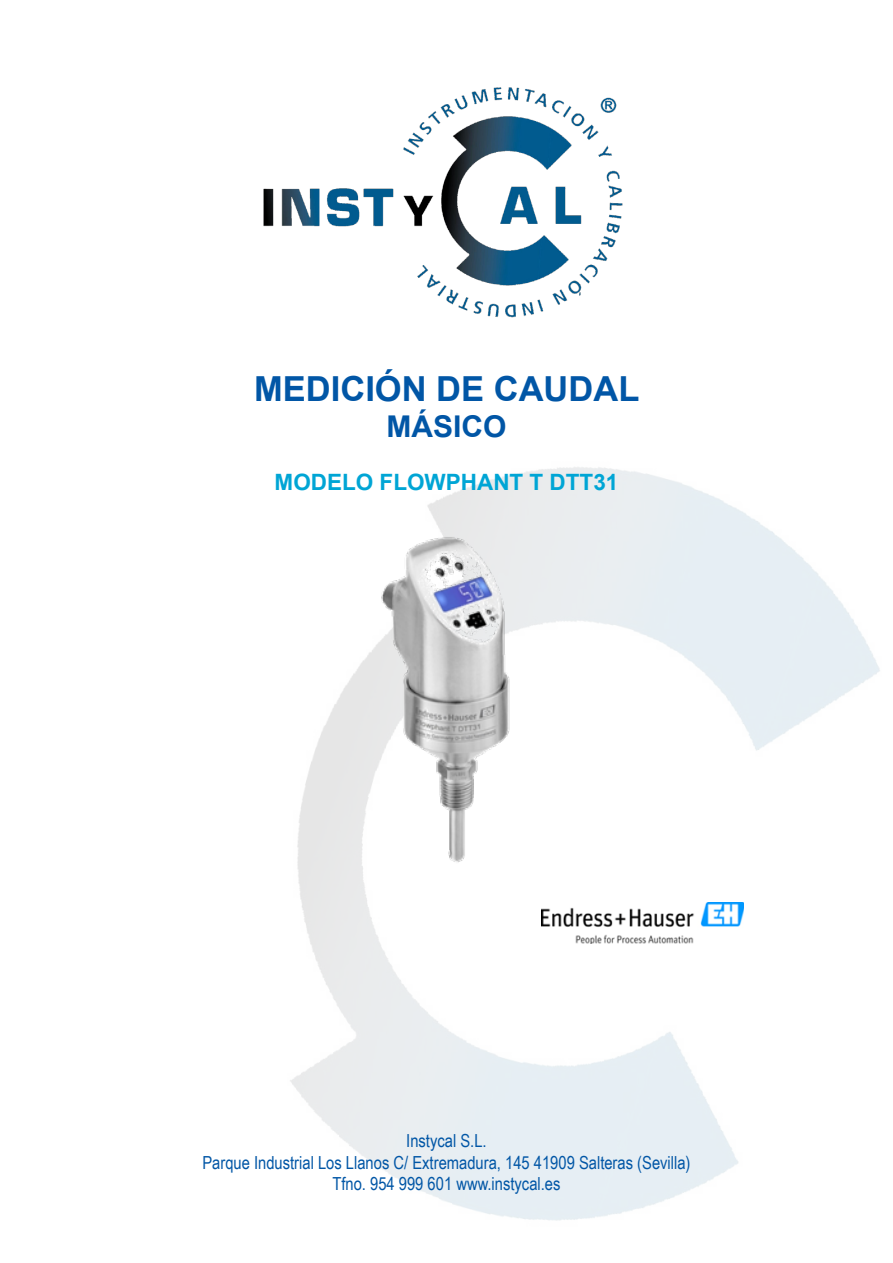
<style>
.page{position:relative;width:893px;height:1263px;background:#fff}
.page>*{position:absolute;margin:0;border:0;box-sizing:border-box;transform-origin:0 0}
.t1{font:700 34.5px "Arial";color:#0156a6}
.t2{font:700 30px "Arial";color:#0156a6}
.t3{font:700 22.5px "Arial";color:#00a5d5}
.t4{font:18px "Arial Narrow";color:#0156a6}
</style>
<div class="page">
<img style="left:290px;top:467px;width:590px;height:754px">
<img style="left:263px;top:87px;width:360px;height:231px">
<img style="left:542px;top:902px;width:201px;height:41px">
<img style="left:290px;top:533px;width:462px;height:342px">
<p class="t1" style="left:254px;top:365px;width:387px">MEDICIÓN DE CAUDAL</p>
<p class="t2" style="left:386px;top:406px;width:121px">MÁSICO</p>
<p class="t3" style="left:275px;top:466px;width:345px">MODELO FLOWPHANT T DTT31</p>
<p class="t4" style="left:406px;top:1127px;width:82px">Instycal S.L.</p>
<p class="t4" style="left:202px;top:1149px;width:490px">Parque Industrial Los Llanos C/ Extremadura, 145 41909 Salteras (Sevilla)</p>
<p class="t4" style="left:332px;top:1170px;width:230px">Tfno. 954 999 601 www.instycal.es</p>
</div>
